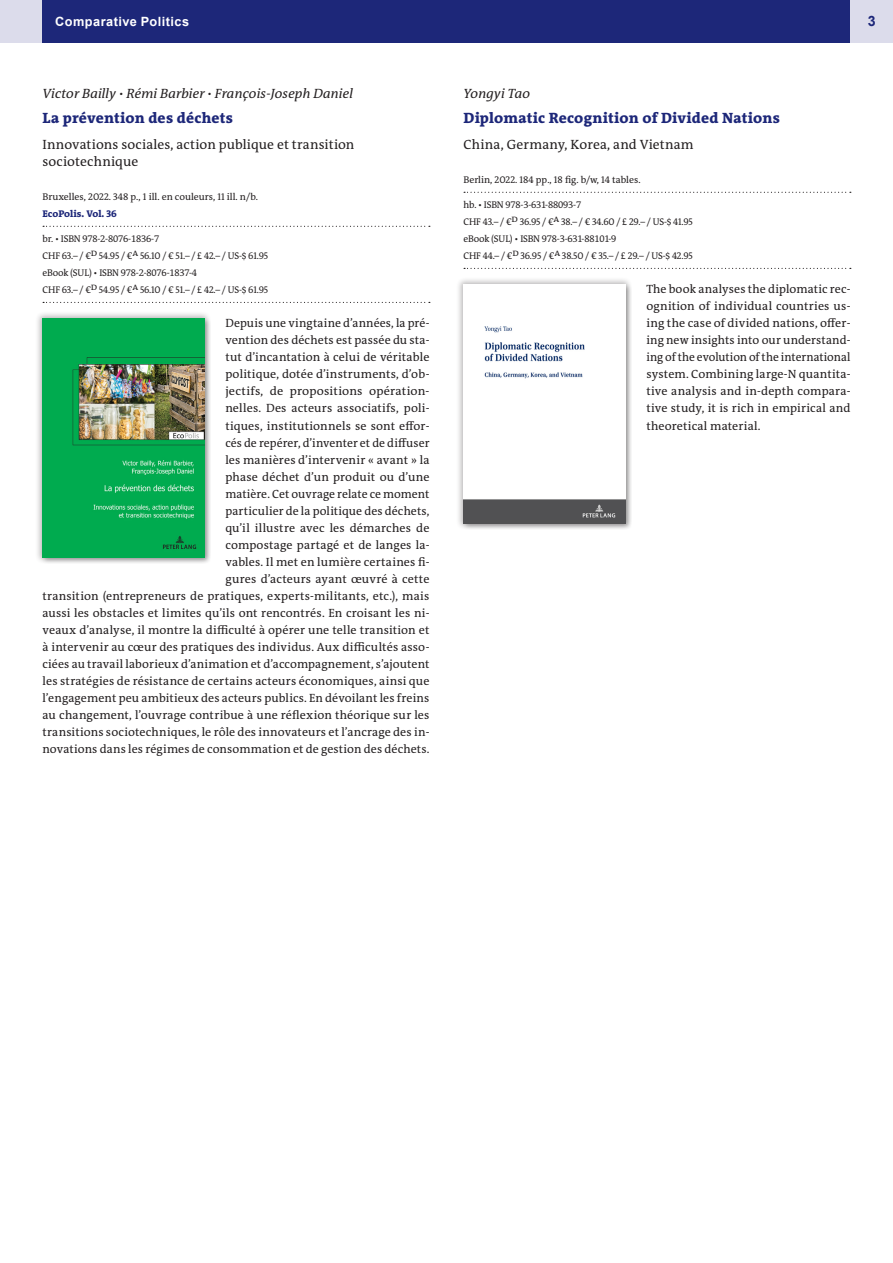
<style>
.page{position:relative;width:893px;height:1263px;background:#fff}
.page>*{position:absolute;margin:0;border:0;box-sizing:border-box;transform-origin:0 0}
._110___Titel{font:800 15px "The Antiqua B W8";letter-spacing:.01em;color:#1d2779}
.t1{font:700 14.25px "Arial";color:#1d2779}
._120___Untertitel{font:13.5px/17px "The Antiqua B W5 Plain";letter-spacing:.01em;color:#231f20}
._100___Autor{font:italic 13.5px "The Antiqua B W5 Plain";letter-spacing:.005em;color:#231f20}
.Rubrik{font:700 12.75px "Arial";letter-spacing:.035em;color:#fff}
._300___Werbetext__FK{font:12px/17px "The Antiqua B W5 Plain";letter-spacing:.01em;color:#231f20;text-align:justify}
._230___Preise{font:9.75px "The Antiqua B W5 Plain";letter-spacing:-.02em;color:#231f20}
._200___Ort_Jahr_Umfa{font:9.75px "The Antiqua B W5 Plain";color:#231f20}
._220___ISBN{font:9.75px "The Antiqua B W5 Plain";letter-spacing:-.02em;color:#231f20}
._220___ISBN__oben{font:9.75px "The Antiqua B W5 Plain";letter-spacing:-.02em;color:#231f20}
._210___Reihe{font:800 9.75px "The Antiqua B W8";color:#1d2779}
.s1{font-size:10.5px}
</style>
<div class="page">
<div style="left:0;top:0;width:893px;height:43px;background:#dcdceb"></div>
<div style="left:43px;top:0;width:807px;height:43px;background:#1d2779"></div>
<svg style="left:464px;top:192px;width:387px;height:1px"></svg>
<svg style="left:464px;top:268px;width:387px;height:1px"></svg>
<div style="left:456px;top:277px;width:177px;height:254px;background:#231f20;opacity:.3"></div>
<img style="left:463px;top:285px;width:162px;height:238px">
<svg style="left:43px;top:226px;width:387px;height:1px"></svg>
<svg style="left:43px;top:302px;width:387px;height:1px"></svg>
<div style="left:35px;top:311px;width:177px;height:254px;background:#231f20;opacity:.3"></div>
<img style="left:43px;top:319px;width:161px;height:238px">
<p class="Rubrik" style="left:55px;top:13px;width:136px">Comparative Politics</p>
<p class="t1" style="left:868px;top:12px;width:9px">3</p>
<p class="_100___Autor" style="left:43px;top:85px;width:312px">Victor Bailly <span class="s1">•</span> Rémi Barbier <span class="s1">•</span> François-Joseph Daniel</p>
<p class="_110___Titel" style="left:43px;top:109px;width:192px">La prévention des déchets</p>
<p class="_120___Untertitel" style="left:43px;top:136px;width:313px">Innovations sociales, action publique et transition sociotechnique</p>
<p class="_200___Ort_Jahr_Umfa" style="left:43px;top:190px;width:216px">Bruxelles, 2022. 348 p., 1 ill. en couleurs, 11 ill. n/b.</p>
<p class="_210___Reihe" style="left:43px;top:207px;width:76px">EcoPolis. Vol. 36</p>
<p class="_220___ISBN__oben" style="left:43px;top:233px;width:118px">br. • ISBN 978-2-8076-1836-7</p>
<p class="_230___Preise" style="left:43px;top:250px;width:227px">CHF 63.– / €D 54.95 / €A 56.10 / € 51.– / £ 42.– / US-$ 61.95</p>
<p class="_220___ISBN" style="left:43px;top:267px;width:156px">eBook (SUL) • ISBN 978-2-8076-1837-4</p>
<p class="_230___Preise" style="left:43px;top:284px;width:227px">CHF 63.– / €D 54.95 / €A 56.10 / € 51.– / £ 42.– / US-$ 61.95</p>
<p class="_300___Werbetext__FK" style="left:43px;top:315px;width:388px;text-align:right">Depuis une vingtaine d’années, la pré-<br>vention des déchets est passée du sta-<br>tut d’incantation à celui de véritable<br>politique, dotée d’instruments, d’ob-<br>jectifs, de propositions opération-<br>nelles. Des acteurs associatifs, poli-<br>tiques, institutionnels se sont effor-<br>cés de repérer, d’inventer et de diffuser<br>les manières d’intervenir « avant » la<br>phase déchet d’un produit ou d’une<br>matière. Cet ouvrage relate ce moment<br>particulier de la politique des déchets,<br>qu’il illustre avec les démarches de<br>compostage partagé et de langes la-<br>vables. Il met en lumière certaines fi-<br>gures d’acteurs ayant œuvré à cette<br>transition (entrepreneurs de pratiques, experts-militants, etc.), mais aussi les obstacles et limites qu’ils ont rencontrés. En croisant les ni&shy;veaux d’analyse, il montre la difficulté à opérer une telle transition et à intervenir au cœur des pratiques des individus. Aux difficultés asso&shy;ciées au travail laborieux d’animation et d’accompagnement, s’ajoutent les stratégies de résistance de certains acteurs économiques, ainsi que l’engagement peu ambitieux des acteurs publics. En dévoilant les freins au changement, l’ouvrage contribue à une réflexion théorique sur les transitions sociotechniques, le rôle des innovateurs et l’ancrage des in&shy;novations dans les régimes de consommation et de gestion des déchets.</p>
<p class="_100___Autor" style="left:463px;top:85px;width:68px">Yongyi Tao</p>
<p class="_110___Titel" style="left:463px;top:109px;width:318px">Diplomatic Recognition of Divided Nations</p>
<p class="_120___Untertitel" style="left:463px;top:136px;width:232px">China, Germany, Korea, and Vietnam</p>
<p class="_200___Ort_Jahr_Umfa" style="left:463px;top:173px;width:178px">Berlin, 2022. 184 pp., 18 fig. b/w, 14 tables.</p>
<p class="_220___ISBN__oben" style="left:463px;top:199px;width:119px">hb. • ISBN 978-3-631-88093-7</p>
<p class="_230___Preise" style="left:463px;top:216px;width:231px">CHF 43.– / €D 36.95 / €A 38.– / € 34.60 / £ 29.– / US-$ 41.95</p>
<p class="_220___ISBN" style="left:463px;top:233px;width:154px">eBook (SUL) • ISBN 978-3-631-88101-9</p>
<p class="_230___Preise" style="left:463px;top:250px;width:231px">CHF 44.– / €D 36.95 / €A 38.50 / € 35.– / £ 29.– / US-$ 42.95</p>
<p class="_300___Werbetext__FK" style="left:646px;top:281px;width:206px">The book analyses the diplomatic rec&shy;ognition of individual countries us&shy;ing the case of divided nations, offer&shy;ing new insights into our understand&shy;ing of the evolution of the international system. Combining large-N quantita&shy;tive analysis and in-depth compara&shy;tive study, it is rich in empirical and theoretical material.</p>
</div>
